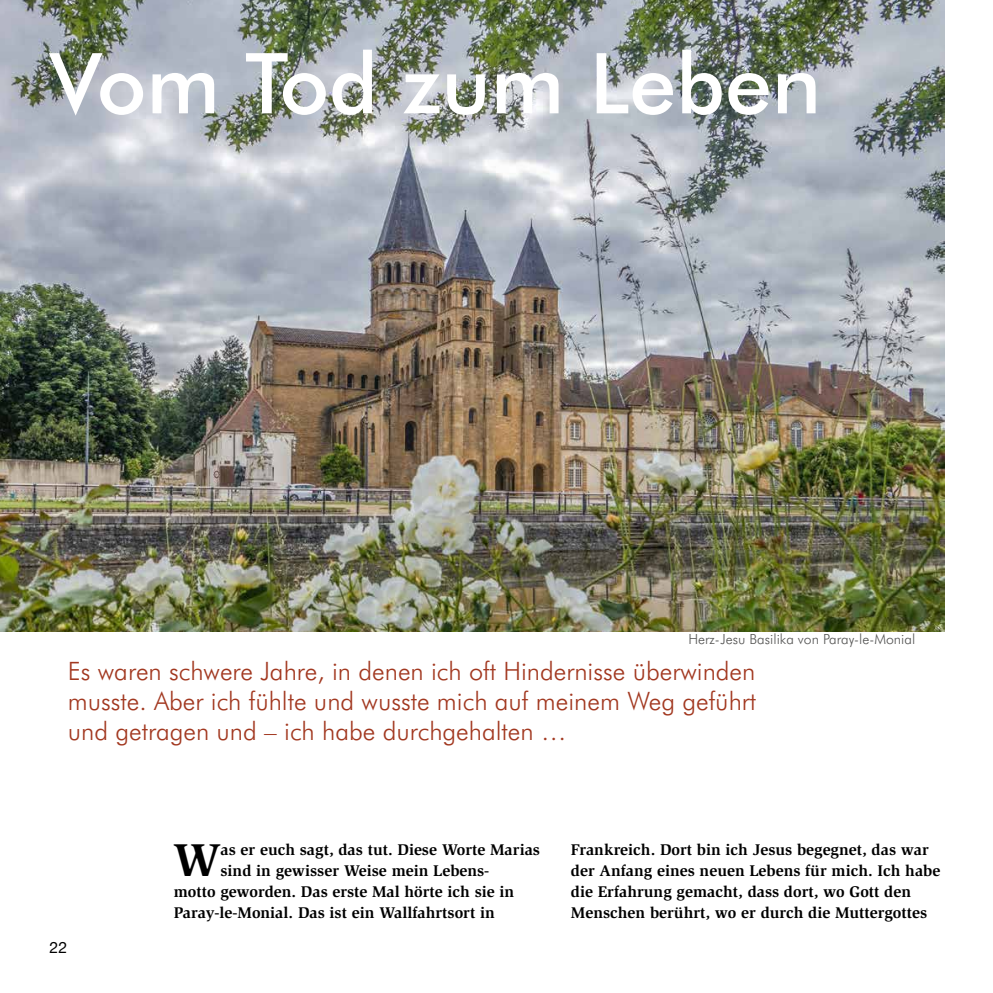
<style>
.page{position:relative;width:993px;height:993px;background:#fff}
.page>*{position:absolute;margin:0;border:0;box-sizing:border-box;transform-origin:0 0}
.t1{font:500 84px "Futura BT";color:#fff}
.t2{font:700 47.25px "Slimbach Std";color:#000}
.t3{font:300 25.38px/30.4px "Futura BT";color:#a23820;text-align:justify}
.t4{font:700 15.92px/21px "Slimbach Std";color:#000}
.t5{font:15.75px "Helvetica Neue";color:#000}
.t6{font:300 14px "Futura BT";color:#565655}
</style>
<div class="page">
<img style="left:0;top:0;width:944px;height:631px">
<h1 class="t1" style="left:50px;top:32px;width:772px">Vom Tod zum Leben</h1>
<p class="t6" style="left:688px;top:630px;width:228px">Herz-Jesu Basilika von Paray-le-Monial</p>
<h3 class="t3" style="left:68px;top:654px;width:689px">Es waren schwere Jahre, in denen ich oft Hindernisse überwinden musste. Aber ich fühlte und wusste mich auf meinem Weg geführt und getragen und – ich habe durchgehalten …</h3>
<p class="t5" style="left:50px;top:936px;width:19px">22</p>
<h2 class="t2" style="left:172px;top:832px;width:50px">W</h2>
<p class="t4" style="left:220px;top:839px;width:321px">as er euch sagt, das tut. Diese Worte Marias</p>
<p class="t4" style="left:220px;top:860px;width:270px">sind in gewisser Weise mein Lebens-</p>
<p class="t4" style="left:174px;top:881px;width:342px">motto geworden. Das erste Mal hörte ich sie in</p>
<p class="t4" style="left:174px;top:902px;width:322px">Paray-le-Monial. Das ist ein Wallfahrtsort in</p>
<p class="t4" style="left:570px;top:839px;width:371px">Frankreich. Dort bin ich Jesus begegnet, das war der Anfang eines neuen Lebens für mich. Ich habe die Erfahrung gemacht, dass dort, wo Gott den Menschen berührt, wo er durch die Muttergottes</p>
</div>
